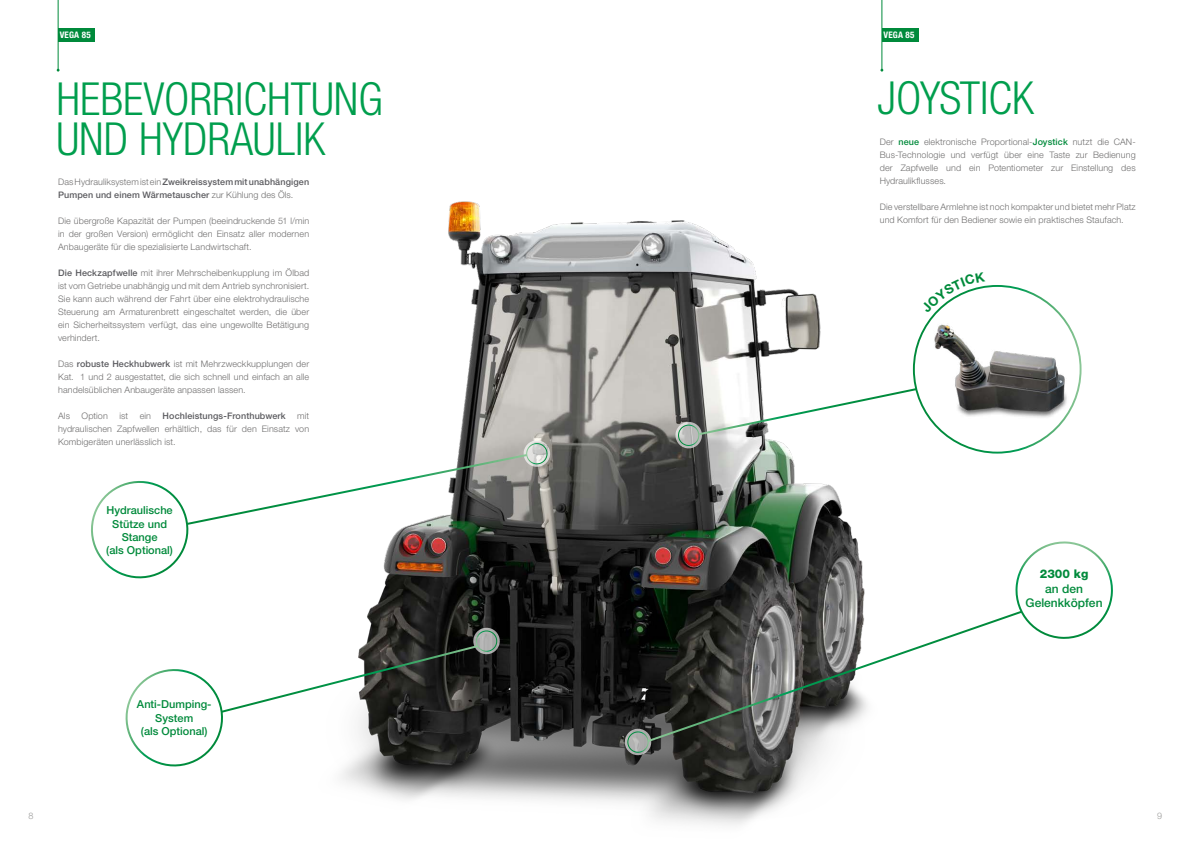
<style>
.page{position:relative;width:1191px;height:842px;background:#fff}
.page>*{position:absolute;margin:0;border:0;box-sizing:border-box;transform-origin:0 0}
.t1{font:300 condensed 45.6px/40px "Helvetica Neue LTW1 G";color:#009e4d}
.t2{font:500 12px/14.4px "Helvetica Neue LT Std";color:#008a3b;text-align:center}
.t3{font:800 12px "Helvetica Neue LT Std";color:#008a3b}
.t4{font:500 11px/13.2px "Helvetica Neue LT Std";color:#008a3b;text-align:center}
.t5{font:300 9px/13px "Helvetica Neue LT Std";letter-spacing:.01em;color:#706f6f;text-align:justify}
.t6{font:500 9px/13px "Helvetica Neue LT Std";letter-spacing:.01em;color:#5b5b5f}
.t7{font:700 condensed 9px "Helvetica Neue LTW1 G";letter-spacing:.02em;color:#fff}
.t8{font:300 9px "Helvetica Neue LT Std";color:#9d9d9c}
.s1{font-weight:300;color:#706f6f}
.s2{font-weight:500;color:#5b5b5f}
.s3{font-weight:500;color:#008a3b}
</style>
<div class="page">
<img style="left:341px;top:201px;width:623px;height:624px">
<hr style="left:58px;top:0;width:1px;height:71px;background:#008a3b">
<hr style="left:881px;top:0;width:1px;height:71px;background:#008a3b">
<div style="left:58px;top:28px;width:36px;height:14px;background:#008a3b"></div>
<div style="left:882px;top:28px;width:36px;height:14px;background:#008a3b"></div>
<svg style="left:1015px;top:541px;width:98px;height:98px"></svg>
<svg style="left:624px;top:728px;width:28px;height:28px"></svg>
<svg style="left:125px;top:626px;width:376px;height:149px"></svg>
<svg style="left:91px;top:439px;width:460px;height:148px"></svg>
<svg style="left:674px;top:387px;width:244px;height:62px"></svg>
<svg style="left:645px;top:609px;width:378px;height:134px"></svg>
<img style="left:918px;top:311px;width:162px;height:120px">
<svg style="left:921px;top:272px;width:64px;height:41px"></svg>
<p class="t7" style="left:60px;top:29px;width:32px">VEGA 85</p>
<p class="t7" style="left:883px;top:29px;width:32px">VEGA 85</p>
<h1 class="t1" style="left:56px;top:79px;width:328px">HEBEVORRICHTUNG<br>UND HYDRAULIK</h1>
<p class="t6" style="left:58px;top:175px;width:252px"><span class="s1">Das Hydrauliksystem ist ein</span> Zweikreissystem mit unabhängigen<br>Pumpen und einem Wärmetauscher <span class="s1">zur Kühlung des Öls.</span></p>
<p class="t5" style="left:58px;top:214px;width:253px">Die übergroße Kapazität der Pumpen (beeindruckende 51 l/min in der großen Version) ermöglicht den Einsatz aller modernen Anbaugeräte für die spezialisierte Landwirtschaft.</p>
<p class="t5" style="left:58px;top:266px;width:253px"><span class="s2">Die Heckzapfwelle</span> mit ihrer Mehrscheibenkupplung im Ölbad ist vom Getriebe unabhängig und mit dem Antrieb synchronisiert.<br>Sie kann auch während der Fahrt über eine elektrohydraulische Steuerung am Armaturenbrett eingeschaltet werden, die über ein Sicherheitssystem verfügt, das eine ungewollte Betätigung verhindert.</p>
<p class="t5" style="left:58px;top:357px;width:253px">Das <span class="s2">robuste Heckhubwerk</span> ist mit Mehrzweckkupplungen der Kat. 1 und 2 ausgestattet, die sich schnell und einfach an alle handelsüblichen Anbaugeräte anpassen lassen.</p>
<p class="t5" style="left:58px;top:409px;width:13px">Als</p>
<p class="t5" style="left:82px;top:409px;width:28px">Option</p>
<p class="t5" style="left:119px;top:409px;width:10px">ist</p>
<p class="t5" style="left:140px;top:409px;width:13px">ein</p>
<p class="t6" style="left:163px;top:409px;width:124px">Hochleistungs-Fronthubwerk</p>
<p class="t5" style="left:58px;top:409px;width:253px;text-indent:239px">mit hydraulischen Zapfwellen erhältlich, das für den Einsatz von Kombigeräten unerlässlich ist.</p>
<p class="t4" style="left:106px;top:504px;width:68px">Hydraulische<br>Stütze und<br>Stange<br>(als Optional)</p>
<p class="t4" style="left:137px;top:698px;width:76px">Anti-Dumping-<br>System<br>(als Optional)</p>
<h1 class="t1" style="left:877px;top:78px;width:158px">JOYSTICK</h1>
<p class="t5" style="left:879px;top:135px;width:257px">Der <span class="s3">neue</span> elektronische Proportional-<span class="s3">Joystick</span> nutzt die CAN-Bus-Technologie und verfügt über eine Taste zur Bedienung der Zapfwelle und ein Potentiometer zur Einstellung des Hydraulikflusses.</p>
<p class="t5" style="left:879px;top:200px;width:257px">Die verstellbare Armlehne ist noch kompakter und bietet mehr Platz und Komfort für den Bediener sowie ein praktisches Staufach.</p>
<h2 class="t3" style="left:1039px;top:567px;width:50px">2300 kg</h2>
<h2 class="t2" style="left:1025px;top:581px;width:78px">an den<br>Gelenkköpfen</h2>
<p class="t8" style="left:28px;top:810px;width:7px">8</p>
<p class="t8" style="left:1157px;top:810px;width:7px">9</p>
</div>
